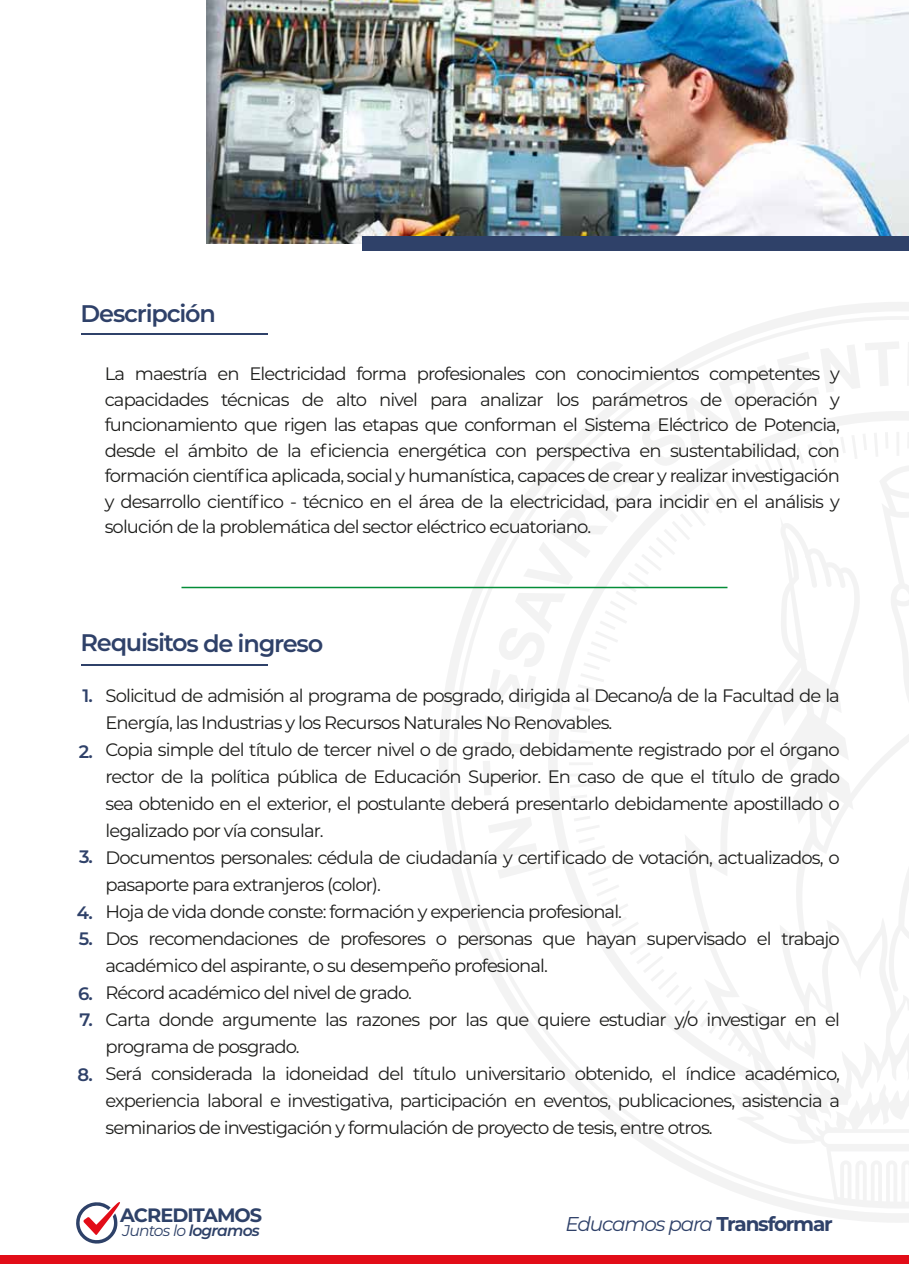
<style>
.page{position:relative;width:909px;height:1287px;background:#fff}
.page>*{position:absolute;margin:0;border:0;box-sizing:border-box;transform-origin:0 0}
.t1{font:600 24px "Montserrat";letter-spacing:-.06em;color:#2f4169}
.t2{font:italic 19.95px "Montserrat";letter-spacing:-.06em;color:#2f4169}
.t3{font:700 19.35px "Montserrat";letter-spacing:-.05em;color:#2e4168}
.t4{font:18px/27px "Montserrat";letter-spacing:-.05em;color:#1d1d1b;text-align:justify}
.t5{font:600 18px "Montserrat";color:#2f4169}
.t6{font:italic 15.45px "Montserrat";letter-spacing:-.05em;color:#2e4168}
.s1{font-weight:600}
.s2{font-weight:700;font-style:normal}
</style>
<div class="page">
<hr style="left:81px;top:333px;width:186px;height:2px;background:#2f4169">
<svg style="left:439px;top:302px;width:470px;height:920px"></svg>
<svg style="left:453px;top:316px;width:456px;height:892px"></svg>
<hr style="left:81px;top:663px;width:186px;height:2px;background:#2f4169">
<hr style="left:181px;top:586px;width:546px;height:2px;background:#048d38">
<img style="left:207px;top:0;width:702px;height:244px">
<div style="left:362px;top:236px;width:547px;height:15px;background:#2f4169"></div>
<div style="left:0;top:1255px;width:909px;height:9px;background:#e20d18"></div>
<svg style="left:76px;top:1202px;width:44px;height:42px"></svg>
<h1 class="t1" style="left:81px;top:296px;width:137px">Descripción</h1>
<p class="t4" style="left:105px;top:360px;width:736px;line-height:25.5px">La maestría en Electricidad forma profesionales con conocimientos competentes y capacidades técnicas de alto nivel para analizar los parámetros de operación y funcionamiento que rigen las etapas que conforman el Sistema Eléctrico de Potencia, desde el ámbito de la eficiencia energética con perspectiva en sustentabilidad, con formación científica aplicada, social y humanística, capaces de crear y realizar investigación y desarrollo científico - técnico en el área de la electricidad, para incidir en el análisis y solución de la problemática del sector eléctrico ecuatoriano.</p>
<h1 class="t1" style="left:81px;top:626px;width:244px">Requisitos de ingreso</h1>
<p class="t4" style="left:105px;top:681px;width:736px;text-align:left">Solicitud de admisión al programa de posgrado, dirigida al Decano/a de la Facultad de la Energía, las Industrias y los Recursos Naturales No Renovables.<br>Copia simple del título de tercer nivel o de grado, debidamente registrado por el órgano rector de la política pública de Educación Superior. En caso de que el título de grado sea obtenido en el exterior, el postulante deberá presentarlo debidamente apostillado o legalizado por vía consular.<br>Documentos personales: cédula de ciudadanía y certificado de votación, actualizados, o pasaporte para extranjeros (color).<br>Hoja de vida donde conste: formación y experiencia profesional.<br>Dos recomendaciones de profesores o personas que hayan supervisado el trabajo académico del aspirante, o su desempeño profesional.<br>Récord académico del nivel de grado.<br>Carta donde argumente las razones por las que quiere estudiar y/o investigar en el programa de posgrado.<br>Será considerada la idoneidad del título universitario obtenido, el índice académico, experiencia laboral e investigativa, participación en eventos, publicaciones, asistencia a seminarios de investigación y formulación de proyecto de tesis, entre otros.</p>
<p class="t5" style="left:83px;top:682px;width:12px">1.</p>
<p class="t5" style="left:79px;top:738px;width:16px">2.</p>
<p class="t5" style="left:79px;top:843px;width:15px">3.</p>
<p class="t5" style="left:77px;top:899px;width:18px">4.</p>
<p class="t5" style="left:79px;top:925px;width:16px">5.</p>
<p class="t5" style="left:78px;top:980px;width:16px">6.</p>
<p class="t5" style="left:79px;top:1006px;width:15px">7.</p>
<p class="t5" style="left:78px;top:1061px;width:17px">8.</p>
<p class="t3" style="left:120px;top:1200px;width:144px">ACREDITAMOS</p>
<p class="t6" style="left:122px;top:1220px;width:139px">Juntos lo <span class="s1">logramos</span></p>
<p class="t2" style="left:565px;top:1210px;width:269px">Educamos para <span class="s2">Transformar</span></p>
</div>
